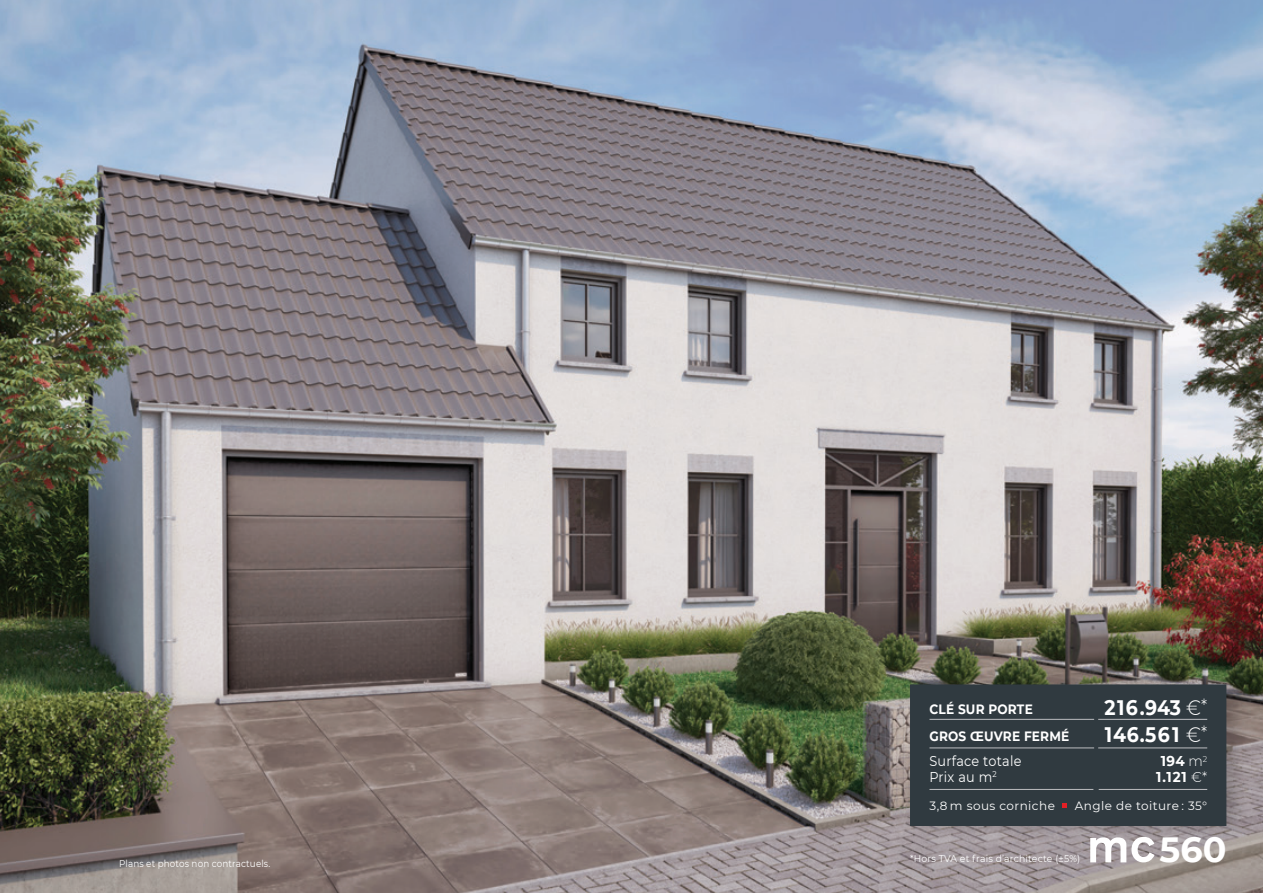
<style>
.page{position:relative;width:1263px;height:893px;background:#fff}
.page>*{position:absolute;margin:0;border:0;box-sizing:border-box;transform-origin:0 0}
.t1{font:700 34.95px "Montserrat";color:#fff}
.t2{font:700 21px/27px "Montserrat";letter-spacing:.06em;color:#fff;scale:.9 1}
.t3{font:14.25px/15.9px "Montserrat";letter-spacing:.02em;color:#fff;scale:.9 1}
.t4{font:700 14.25px/15.9px "Montserrat";letter-spacing:.04em;color:#fff;text-align:center;scale:.95 1}
.t5{font:700 13.5px/27px "Montserrat";letter-spacing:.015em;color:#fff;scale:.9 1}
.t6{font:12px "Montserrat";letter-spacing:.035em;color:#fff}
.t7{font:9.75px "Montserrat";letter-spacing:.015em;color:#fff;scale:.95 1}
.t8{font:9.75px "Montserrat";letter-spacing:.015em;color:#fff;scale:.9 1}
.s1{font-weight:300}
.s2{font-weight:300;font-size:18px}
</style>
<div class="page">
<img style="left:0;top:0;width:1263px;height:893px">
<div style="left:904px;top:670px;width:345px;height:171px;background:#231f20;opacity:.24"></div>
<svg style="left:1090px;top:837px;width:65px;height:25px"></svg>
<div style="left:910px;top:684px;width:316px;height:142px;background:#303a40"></div>
<p class="t5" style="left:929px;top:696px;width:157px">CLÉ SUR PORTE<br>GROS ŒUVRE FERMÉ</p>
<p class="t3" style="left:929px;top:754px;width:104px">Surface totale<br>Prix au m<sup>2</sup></p>
<h2 class="t2" style="left:1104px;top:695px;width:116px">216.943 <span class="s1">€</span><span class="s2">*<br></span>146.561 <span class="s1">€</span><span class="s2">*</span></h2>
<p class="t4" style="left:1156px;top:754px;width:55px">194 <span class="s1">m</span><sup>2<br></sup>1.121 <span class="s1">€*</span></p>
<p class="t6" style="left:929px;top:797px;width:127px">3,8 m sous corniche</p>
<p class="t6" style="left:1075px;top:797px;width:134px">Angle de toiture : 35°</p>
<p class="t8" style="left:119px;top:859px;width:169px">Plans et photos non contractuels.</p>
<p class="t7" style="left:910px;top:855px;width:181px">*Hors TVA et frais d’architecte (±5%)</p>
<h1 class="t1" style="left:1159px;top:825px;width:68px">560</h1>
</div>
